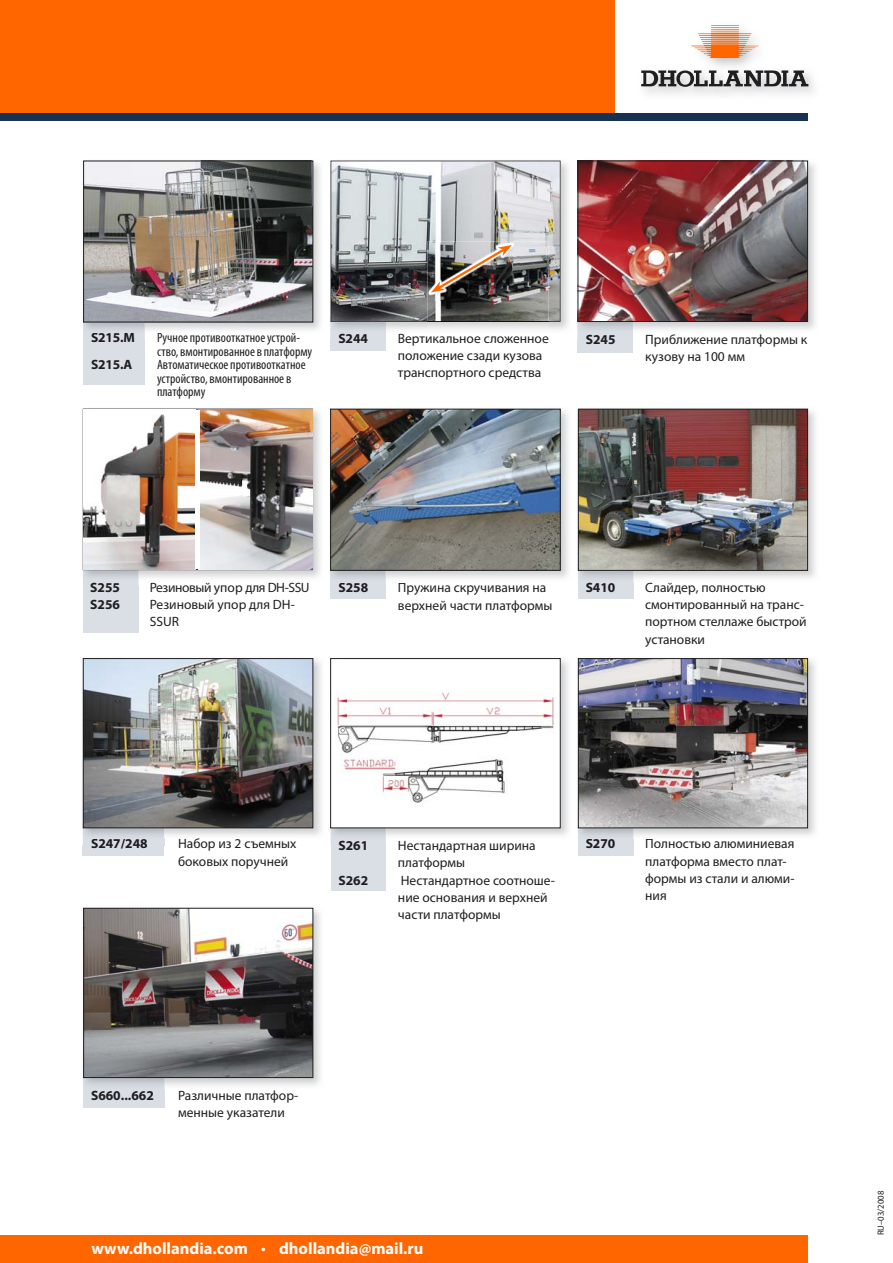
<style>
.page{position:relative;width:893px;height:1263px;background:#fff}
.page>*{position:absolute;margin:0;border:0;box-sizing:border-box;transform-origin:0 0}
.t1{font:700 16.5px "Myriad Pro";color:#fff}
.t2{font:13.5px/17.2px "Myriad Pro";color:#1f1e21}
.t3{font:condensed 13.5px/13.5px "Myriad Pro";color:#1f1e21}
.t4{font:700 13.5px "Myriad Pro";color:#1a1a1f}
.t5{font:700 13.5px "Myriad Pro";color:#1f1e21}
.t6{font:13.5px "Myriad Pro";letter-spacing:-.03em;color:#1f1e21}
.t7{font:9px "Myriad Pro";color:#1f1e21}
.s1{font-size:13.5px}
</style>
<div class="page">
<svg style="left:641px;top:70px;width:167px;height:17px;background:#8a898b"></svg>
<svg style="left:691px;top:25px;width:67px;height:33px"></svg>
<div style="left:0;top:0;width:614px;height:115px;background:#f60"></div>
<div style="left:0;top:113px;width:808px;height:8px;background:#183351"></div>
<div style="left:0;top:1236px;width:808px;height:27px;background:#f60"></div>
<div style="left:83px;top:316px;width:62px;height:68px;background:#dadfe5"></div>
<div style="left:578px;top:565px;width:55px;height:33px;background:#dadfe5"></div>
<div style="left:578px;top:823px;width:55px;height:33px;background:#dadfe5"></div>
<div style="left:83px;top:823px;width:81px;height:33px;background:#dadfe5"></div>
<div style="left:83px;top:1074px;width:81px;height:34px;background:#dadfe5"></div>
<div style="left:330px;top:565px;width:55px;height:34px;background:#dadfe5"></div>
<img style="left:83px;top:160px;width:237px;height:170px">
<img style="left:83px;top:322px;width:62px;height:8px">
<img style="left:85px;top:163px;width:226px;height:157px">
<div style="left:83px;top:161px;width:230px;height:161px;border:1px solid #1f1e21"></div>
<img style="left:83px;top:907px;width:237px;height:183px">
<img style="left:83px;top:1078px;width:81px;height:12px">
<img style="left:85px;top:910px;width:226px;height:166px">
<div style="left:83px;top:908px;width:230px;height:170px;border:1px solid #1f1e21"></div>
<img style="left:577px;top:408px;width:238px;height:175px">
<img style="left:578px;top:571px;width:55px;height:12px">
<img style="left:580px;top:411px;width:226px;height:158px">
<div style="left:578px;top:409px;width:230px;height:162px;border:1px solid #1f1e21"></div>
<img style="left:577px;top:658px;width:238px;height:181px">
<img style="left:578px;top:828px;width:55px;height:11px">
<img style="left:580px;top:660px;width:226px;height:166px">
<div style="left:578px;top:658px;width:230px;height:170px;border:1px solid #1f1e21"></div>
<img style="left:82px;top:658px;width:239px;height:181px">
<img style="left:83px;top:828px;width:81px;height:11px">
<img style="left:85px;top:660px;width:226px;height:166px">
<div style="left:83px;top:658px;width:230px;height:170px;border:1px solid #1f1e21"></div>
<img style="left:332px;top:411px;width:227px;height:158px">
<div style="left:330px;top:409px;width:231px;height:162px;border:1px solid #1f1e21"></div>
<div style="left:331px;top:828px;width:55px;height:63px;background:#dadfe5"></div>
<img style="left:331px;top:828px;width:55px;height:17px">
<img style="left:339px;top:841px;width:29px;height:4px">
<img style="left:332px;top:692px;width:227px;height:111px">
<div style="left:330px;top:658px;width:231px;height:170px;border:1px solid #1f1e21"></div>
<div style="left:330px;top:317px;width:56px;height:33px;background:#dadfe5"></div>
<div style="left:577px;top:318px;width:56px;height:34px;background:#dadfe5"></div>
<img style="left:330px;top:160px;width:238px;height:170px">
<img style="left:330px;top:322px;width:56px;height:16px">
<img style="left:339px;top:334px;width:29px;height:4px">
<img style="left:577px;top:160px;width:238px;height:170px">
<img style="left:577px;top:322px;width:56px;height:17px">
<img style="left:586px;top:334px;width:47px;height:5px">
<img style="left:579px;top:163px;width:227px;height:157px">
<div style="left:577px;top:161px;width:231px;height:161px;border:1px solid #1f1e21"></div>
<img style="left:427px;top:323px;width:122px;height:6px">
<img style="left:427px;top:322px;width:122px;height:1px">
<svg style="left:330px;top:161px;width:230px;height:161px;background:#a0a1a2"></svg>
<div style="left:83px;top:564px;width:55px;height:69px;background:#dadfe5"></div>
<img style="left:82px;top:408px;width:238px;height:178px">
<img style="left:83px;top:570px;width:55px;height:16px">
<img style="left:91px;top:583px;width:28px;height:3px">
<img style="left:151px;top:583px;width:60px;height:3px">
<img style="left:211px;top:585px;width:32px;height:1px">
<img style="left:246px;top:583px;width:63px;height:3px">
<img style="left:84px;top:410px;width:112px;height:159px">
<img style="left:198px;top:409px;width:114px;height:160px">
<hr style="left:196px;top:410px;width:4px;height:158px;background:#fff">
<p class="t4" style="left:91px;top:333px;width:46px">S215 M</p>
<p class="t3" style="left:157px;top:332px;width:145px">Ручное противооткатное устрой-</p>
<p class="t5" style="left:120px;top:333px;width:5px">.</p>
<p class="t3" style="left:157px;top:345px;width:157px">ство, вмонтированное в платформу</p>
<p class="t5" style="left:91px;top:360px;width:43px">S215.A</p>
<p class="t3" style="left:157px;top:359px;width:150px">Автоматическое противооткатное устройство, вмонтированное в платформу</p>
<p class="t4" style="left:338px;top:333px;width:31px">S244</p>
<p class="t2" style="left:398px;top:331px;width:152px">Вертикальное сложенное</p>
<p class="t2" style="left:645px;top:331px;width:163px">Приближение платформы к</p>
<p class="t5" style="left:586px;top:334px;width:31px">S245</p>
<p class="t2" style="left:398px;top:348px;width:146px">положение сзади кузова транспортного средства</p>
<p class="t2" style="left:645px;top:349px;width:101px">кузову на 100 мм</p>
<p class="t4" style="left:90px;top:582px;width:31px">S255</p>
<p class="t6" style="left:150px;top:582px;width:161px">Резиновый упор для DH SSU</p>
<p class="t2" style="left:285px;top:580px;width:6px">-</p>
<p class="t4" style="left:338px;top:583px;width:31px">S258</p>
<p class="t2" style="left:398px;top:580px;width:150px">Пружина скручивания на</p>
<p class="t5" style="left:90px;top:599px;width:31px">S256</p>
<p class="t2" style="left:150px;top:597px;width:147px">Резиновый упор для DH-<br>SSUR</p>
<p class="t2" style="left:398px;top:597px;width:156px">верхней части платформы</p>
<p class="t4" style="left:586px;top:582px;width:31px">S410</p>
<p class="t2" style="left:645px;top:580px;width:122px">Слайдер полностью</p>
<p class="t2" style="left:645px;top:580px;width:163px;text-indent:50px">,<br>смонтированный на транс&shy;портном стеллаже быстрой установки</p>
<p class="t4" style="left:91px;top:839px;width:58px">S247/248</p>
<p class="t2" style="left:178px;top:836px;width:120px">Набор из 2 съемных</p>
<p class="t4" style="left:586px;top:839px;width:31px">S270</p>
<p class="t2" style="left:645px;top:836px;width:151px">Полностью алюминиевая</p>
<p class="t4" style="left:338px;top:840px;width:31px">S261</p>
<p class="t2" style="left:398px;top:838px;width:139px">Нестандартная ширина</p>
<p class="t2" style="left:178px;top:853px;width:112px">боковых поручней</p>
<p class="t2" style="left:398px;top:855px;width:69px">платформы</p>
<p class="t5" style="left:338px;top:875px;width:31px">S262</p>
<p class="t2" style="left:398px;top:872px;width:158px">Нестандартное соотноше&shy;ние основания и верхней части платформы</p>
<p class="t5" style="left:121px;top:1090px;width:12px">...</p>
<p class="t2" style="left:178px;top:1087px;width:122px">Различные платфор&shy;менные указатели</p>
<p class="t4" style="left:91px;top:1090px;width:64px">S660 662</p>
<p class="t1" style="left:91px;top:1242px;width:333px">www.dhollandia.com <span class="s1">•</span> dhollandia@mail.ru</p>
<p class="t2" style="left:645px;top:853px;width:151px">платформа вместо плат&shy;формы из стали и алюми&shy;ния</p>
<p class="t7" style="left:877px;top:1235px;width:46px;rotate:-90deg">RU–03/2008</p>
</div>
